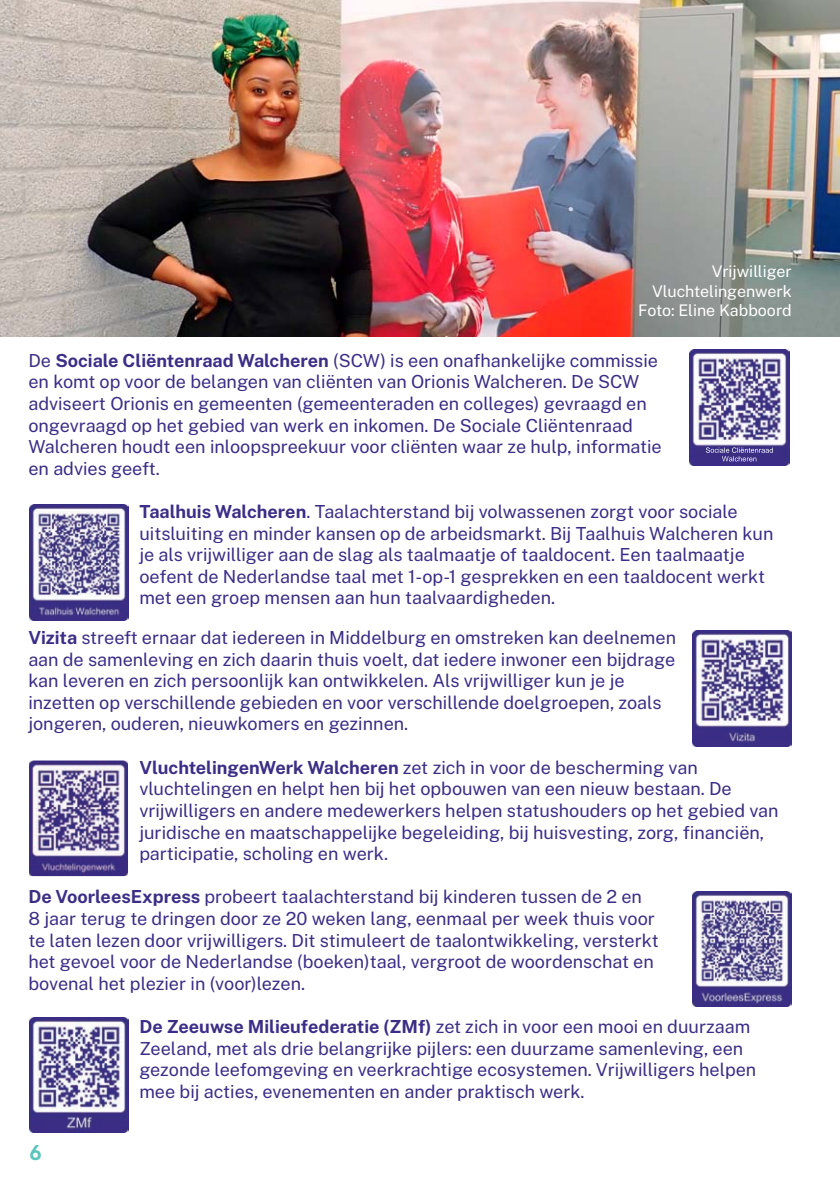
<style>
.page{position:relative;width:840px;height:1191px;background:#fff}
.page>*{position:absolute;margin:0;border:0;box-sizing:border-box;transform-origin:0 0}
.t1{font:700 20px "Montreux GS";color:#5ac4bd}
.t2{font:18px/21.6px "Public Sans";color:#3c2d86}
.t3{font:16px/19.2px "Public Sans";color:#fff;text-align:right}
.s1{font-weight:700}
</style>
<div class="page">
<img style="left:0;top:0;width:839px;height:336px">
<img style="left:29px;top:1017px;width:99px;height:116px">
<img style="left:692px;top:891px;width:99px;height:115px">
<img style="left:692px;top:630px;width:99px;height:117px">
<img style="left:29px;top:760px;width:99px;height:116px">
<img style="left:689px;top:350px;width:99px;height:115px">
<img style="left:29px;top:504px;width:99px;height:116px">
<p class="t3" style="left:637px;top:261px;width:155px">Vrijwilliger<br>Vluchtelingenwerk<br>Foto: Eline Kabboord</p>
<p class="t2" style="left:28px;top:348px;width:634px">De <span class="s1">Sociale Cliëntenraad Walcheren</span> (SCW) is een onafhankelijke commissie en komt op voor de belangen van cliënten van Orionis Walcheren. De SCW adviseert Orionis en gemeenten (gemeenteraden en colleges) gevraagd en ongevraagd op het gebied van werk en inkomen. De Sociale Cliëntenraad Walcheren houdt een inloopspreekuur voor cliënten waar ze hulp, informatie en advies geeft.</p>
<p class="t2" style="left:139px;top:500px;width:635px"><span class="s1">Taalhuis Walcheren</span>. Taalachterstand bij volwassenen zorgt voor sociale uitsluiting en minder kansen op de arbeidsmarkt. Bij Taalhuis Walcheren kun je als vrijwilliger aan de slag als taalmaatje of taaldocent. Een taalmaatje oefent de Nederlandse taal met 1-op-1 gesprekken en een taaldocent werkt met een groep mensen aan hun taalvaardigheden.</p>
<p class="t2" style="left:28px;top:626px;width:649px"><span class="s1">Vizita</span> streeft ernaar dat iedereen in Middelburg en omstreken kan deelnemen aan de samenleving en zich daarin thuis voelt, dat iedere inwoner een bijdrage kan leveren en zich persoonlijk kan ontwikkelen. Als vrijwilliger kun je je inzetten op verschillende gebieden en voor verschillende doelgroepen, zoals jongeren, ouderen, nieuwkomers en gezinnen.</p>
<p class="t2" style="left:139px;top:755px;width:640px"><span class="s1">VluchtelingenWerk Walcheren</span> zet zich in voor de bescherming van vluchtelingen en helpt hen bij het opbouwen van een nieuw bestaan. De vrijwilligers en andere medewerkers helpen statushouders op het gebied van juridische en maatschappelijke begeleiding, bij huisvesting, zorg, financiën, participatie, scholing en werk.</p>
<p class="t2" style="left:28px;top:885px;width:631px"><span class="s1">De VoorleesExpress</span> probeert taalachterstand bij kinderen tussen de 2 en<br>8 jaar terug te dringen door ze 20 weken lang, eenmaal per week thuis voor te laten lezen door vrijwilligers. Dit stimuleert de taalontwikkeling, versterkt het gevoel voor de Nederlandse (boeken)taal, vergroot de woordenschat en bovenal het plezier in (voor)lezen.</p>
<p class="t2" style="left:139px;top:1014px;width:618px"><span class="s1">De Zeeuwse Milieufederatie (ZMf)</span> zet zich in voor een mooi en duurzaam Zeeland, met als drie belangrijke pijlers: een duurzame samenleving, een gezonde leefomgeving en veerkrachtige ecosystemen. Vrijwilligers helpen mee bij acties, evenementen en ander praktisch werk.</p>
<p class="t1" style="left:29px;top:1139px;width:14px">6</p>
</div>
